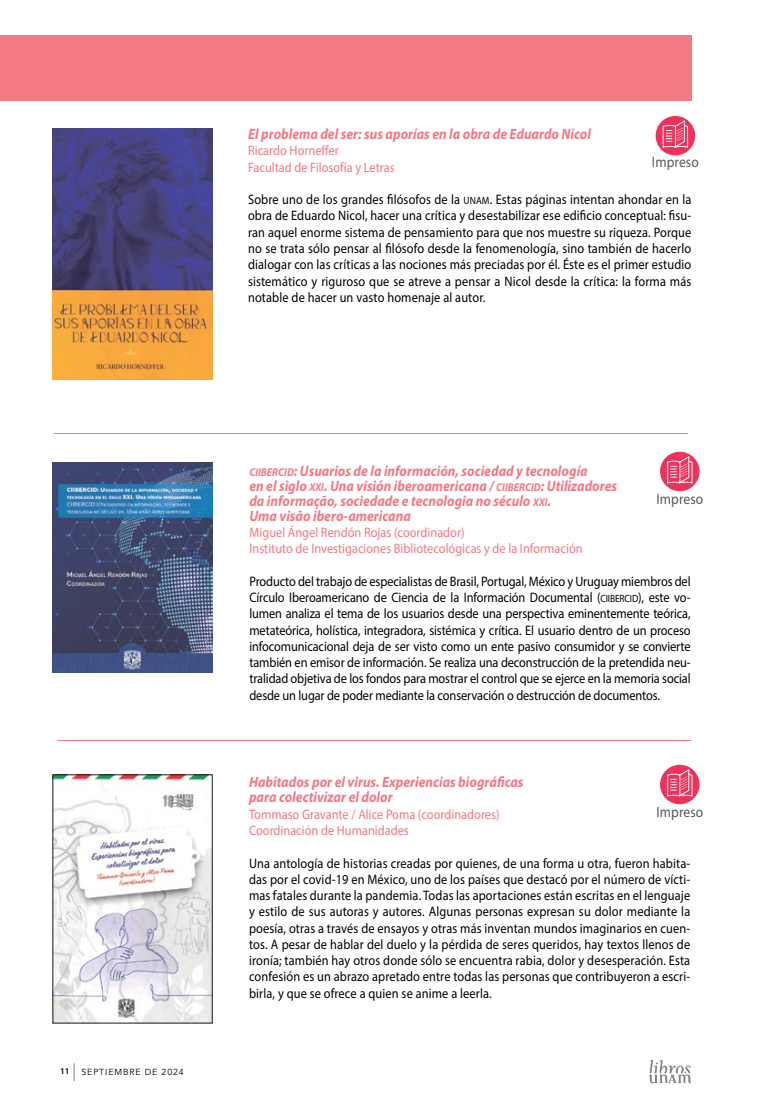
<style>
.page{position:relative;width:780px;height:1117px;background:#fff}
.page>*{position:absolute;margin:0;border:0;box-sizing:border-box;transform-origin:0 0}
.t1{font:italic 700 15px/15px "Myriad Pro";color:#f37985;scale:.9 1}
.t2{font:15px "Myriad Pro";letter-spacing:.01em;color:#58595b;scale:.9 1}
.t3{font:13.75px/16.2px "Myriad Pro";letter-spacing:.01em;color:#000;text-align:justify;scale:.9 1}
.t4{font:13.75px/16.2px "Myriad Pro";color:#f37985;scale:.9 1}
.t5{font:8.75px "Avenir LT Std";letter-spacing:.1em;color:#000}
.t6{font:600 8.75px "Myriad Pro";color:#000}
.s1{font-size:10.5px}
.s2{font-size:11.38px}
</style>
<div class="page">
<svg style="left:649px;top:1060px;width:42px;height:23px"></svg>
<svg style="left:74px;top:1063px;width:1px;height:17px"></svg>
<img style="left:55px;top:776px;width:155px;height:244px">
<img style="left:53px;top:462px;width:159px;height:210px">
<img style="left:53px;top:128px;width:159px;height:251px">
<div style="left:0;top:35px;width:691px;height:66px;background:#f37985"></div>
<hr style="left:57px;top:740px;width:634px;height:1px;background:#f37985">
<hr style="left:54px;top:433px;width:634px;height:1px;background:#f37985">
<div style="left:655px;top:116px;width:40px;height:39px;background:#ee325b;border-radius:50%"></div>
<svg style="left:662px;top:120px;width:26px;height:28px"></svg>
<svg style="left:660px;top:451px;width:39px;height:40px"></svg>
<svg style="left:667px;top:455px;width:25px;height:28px"></svg>
<svg style="left:660px;top:764px;width:39px;height:40px"></svg>
<svg style="left:667px;top:768px;width:25px;height:28px"></svg>
<p class="t6" style="left:60px;top:1065px;width:11px">11</p>
<p class="t5" style="left:81px;top:1066px;width:104px">SEPTIEMBRE DE 2024</p>
<p class="t1" style="left:248px;top:126px;width:382px">El problema del ser: sus aporías en la obra de Eduardo Nicol</p>
<p class="t4" style="left:248px;top:142px;width:164px">Ricardo Horneffer<br>Facultad de Filosofía y Letras</p>
<p class="t3" style="left:248px;top:191px;width:494px">Sobre uno de los grandes filósofos de la <span class="s1">UNAM</span>. Estas páginas intentan ahondar en la obra de Eduardo Nicol, hacer una crítica y desestabilizar ese edificio conceptual: fisu&shy;ran aquel enorme sistema de pensamiento para que nos muestre su riqueza. Porque no se trata sólo pensar al filósofo desde la fenomenología, sino también de hacerlo dialogar con las críticas a las nociones más preciadas por él. Éste es el primer estudio sistemático y riguroso que se atreve a pensar a Nicol desde la crítica: la forma más notable de hacer un vasto homenaje al autor.</p>
<p class="t2" style="left:652px;top:153px;width:54px">Impreso</p>
<p class="t1" style="left:249px;top:462px;width:410px"><span class="s2">CIIBERCID</span>: Usuarios de la información, sociedad y tecnología<br>en el siglo <span class="s2">XXI</span>. Una visión iberoamericana / <span class="s2">CIIBERCID</span>: Utilizadores da informação, sociedade e tecnologia no século <span class="s2">XXI</span>.<br>Uma visão ibero-americana</p>
<p class="t4" style="left:249px;top:524px;width:372px">Miguel Ángel Rendón Rojas (coordinador)<br>Instituto de Investigaciones Bibliotecológicas y de la Información</p>
<p class="t3" style="left:249px;top:572px;width:491px">Producto del trabajo de especialistas de Brasil, Portugal, México y Uruguay miembros del Círculo Iberoamericano de Ciencia de la Información Documental (<span class="s1">CIIBERCID</span>), este vo&shy;lumen analiza el tema de los usuarios desde una perspectiva eminentemente teórica, metateórica, holística, integradora, sistémica y crítica. El usuario dentro de un proceso infocomunicacional deja de ser visto como un ente pasivo consumidor y se convierte también en emisor de información. Se realiza una deconstrucción de la pretendida neu&shy;tralidad objetiva de los fondos para mostrar el control que se ejerce en la memoria social desde un lugar de poder mediante la conservación o destrucción de documentos.</p>
<p class="t2" style="left:656px;top:489px;width:54px">Impreso</p>
<p class="t1" style="left:249px;top:774px;width:306px">Habitados por el virus. Experiencias biográficas para colectivizar el dolor</p>
<p class="t4" style="left:249px;top:805px;width:280px">Tommaso Gravante / Alice Poma (coordinadores)<br>Coordinación de Humanidades</p>
<p class="t3" style="left:249px;top:854px;width:492px">Una antología de historias creadas por quienes, de una forma u otra, fueron habita&shy;das por el covid-19 en México, uno de los países que destacó por el número de vícti&shy;mas fatales durante la pandemia. Todas las aportaciones están escritas en el lenguaje y estilo de sus autoras y autores. Algunas personas expresan su dolor mediante la poesía, otras a través de ensayos y otras más inventan mundos imaginarios en cuen&shy;tos. A pesar de hablar del duelo y la pérdida de seres queridos, hay textos llenos de ironía; también hay otros donde sólo se encuentra rabia, dolor y desesperación. Esta confesión es un abrazo apretado entre todas las personas que contribuyeron a escri&shy;birla, y que se ofrece a quien se anime a leerla.</p>
<p class="t2" style="left:656px;top:802px;width:54px">Impreso</p>
</div>
